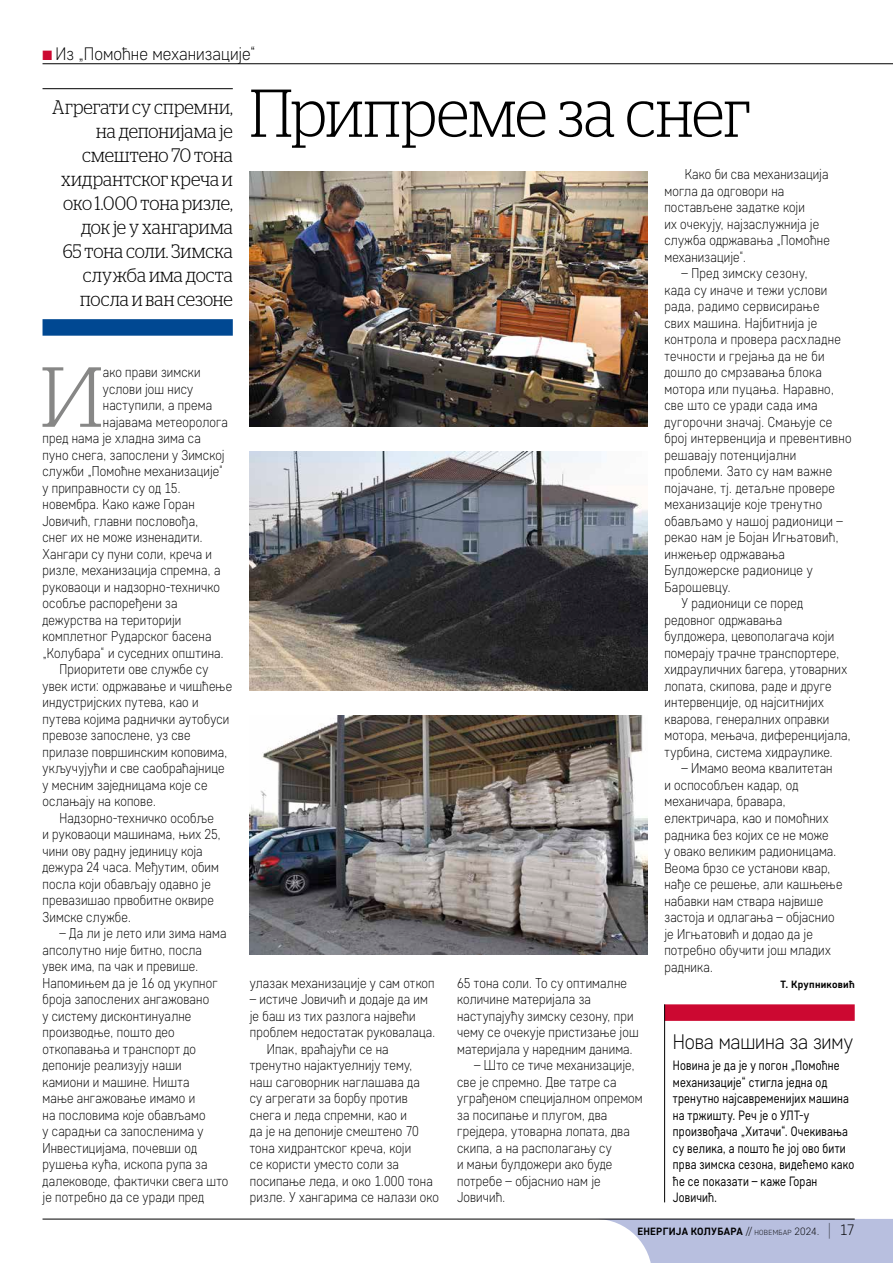
<style>
.page{position:relative;width:893px;height:1263px;background:#fff}
.page>*{position:absolute;margin:0;border:0;box-sizing:border-box;transform-origin:0 0}
.t1{font:300 84.9px "Stag LC";color:#878786}
.t2{font:300 67.5px "Stag LC";letter-spacing:-.005em;color:#000;scale:.9 1}
.t3{font:300 21px "Core Sans D25";letter-spacing:-.01em;color:#000;scale:.95 1}
.t4{font:300 19.5px/24px "Stag LC";letter-spacing:.005em;color:#000;text-align:right;scale:.9 1}
.t5{font:300 18px "Core Sans D25";color:#000;scale:.95 1}
.t6{font:300 14.25px/16.5px "Core Sans D25";letter-spacing:.015em;color:#000;scale:.9 1}
.t7{font:13.5px/16.5px "Core Sans D35";letter-spacing:.015em;color:#000;scale:.85 1}
.t8{font:700 10.5px "Core Sans D55";letter-spacing:.025em;color:#000}
.s1{color:#cc0831}
.s2{font-family:"Core Sans D25";font-weight:300}
.s3{font-family:"Core Sans D25";font-weight:300;font-size:7.35px}
.s4{font-family:"Core Sans D15";font-weight:100;font-size:18px}
.s5{font-family:"Core Sans D25";font-weight:300;font-size:15px}
</style>
<div class="page">
<svg style="left:607px;top:1219px;width:286px;height:44px;background:#bfc5e2"></svg>
<hr style="left:43px;top:1219px;width:812px;height:1px;background:#000">
<hr style="left:43px;top:63px;width:850px;height:1px;background:#000">
<div style="left:664px;top:1004px;width:191px;height:17px;background:#cc0831"></div>
<hr style="left:664px;top:1004px;width:1px;height:198px;background:#000">
<hr style="left:43px;top:88px;width:190px;height:1px;background:#000">
<div style="left:43px;top:319px;width:190px;height:17px;background:#004892"></div>
<img style="left:250px;top:171px;width:397px;height:256px">
<img style="left:250px;top:451px;width:397px;height:240px">
<img style="left:250px;top:715px;width:397px;height:240px">
<p class="t5" style="left:43px;top:43px;width:226px"><span class="s1">■</span> Из „Помоћне механизације“</p>
<h3 class="t4" style="left:52px;top:94px;width:202px">Агрегати су спремни, на депонијама је смештено 70 тона хидрантског креча и око 1.000 тона ризле, док је у хангарима<br>65 тона соли. Зимска служба има доста посла и ван сезоне</h3>
<h1 class="t1" style="left:41px;top:335px;width:64px">И</h1>
<p class="t6" style="left:103px;top:364px;width:110px">ако прави зимски</p>
<p class="t6" style="left:103px;top:380px;width:102px">услови још нису</p>
<p class="t6" style="left:103px;top:397px;width:123px">наступили, a према</p>
<p class="t6" style="left:103px;top:413px;width:140px">најавама метеоролога</p>
<p class="t6" style="left:43px;top:430px;width:178px">пред нама је хладна зима са</p>
<p class="t6" style="left:43px;top:446px;width:204px">пуно снега, запослени у Зимској</p>
<p class="t6" style="left:43px;top:463px;width:203px">служби „Помоћне механизације“</p>
<p class="t6" style="left:43px;top:479px;width:155px">у приправности су од 15.</p>
<p class="t6" style="left:43px;top:496px;width:171px">новембра. Како каже Горан</p>
<p class="t6" style="left:43px;top:512px;width:175px">Јовичић, главни пословођа,</p>
<p class="t6" style="left:43px;top:529px;width:180px">снег их не може изненадити.</p>
<p class="t6" style="left:43px;top:545px;width:190px">Хангари су пуни соли, креча и</p>
<p class="t6" style="left:43px;top:562px;width:199px">ризле, механизација спремна, а</p>
<p class="t6" style="left:43px;top:578px;width:199px">руковаоци и надзорно-техничко</p>
<p class="t6" style="left:43px;top:595px;width:152px">особље распоређени за</p>
<p class="t6" style="left:43px;top:611px;width:156px">дежурства на територији</p>
<p class="t6" style="left:43px;top:628px;width:189px">комплетног Рударског басена</p>
<p class="t6" style="left:43px;top:644px;width:203px">„Колубара“ и суседних општина.</p>
<p class="t6" style="left:60px;top:661px;width:167px">Приоритети ове службе су</p>
<p class="t6" style="left:43px;top:677px;width:212px">увек исти: одржавање и чишћење</p>
<p class="t6" style="left:43px;top:694px;width:175px">индустријских путева, као и</p>
<p class="t6" style="left:43px;top:710px;width:209px">путева којима раднички аутобуси</p>
<p class="t6" style="left:43px;top:727px;width:166px">превозе запослене, уз све</p>
<p class="t6" style="left:43px;top:743px;width:207px">прилазе површинским коповима,</p>
<p class="t6" style="left:43px;top:760px;width:204px">укључујући и све саобраћајнице</p>
<p class="t6" style="left:43px;top:776px;width:185px">у месним заједницама које се</p>
<p class="t6" style="left:43px;top:793px;width:128px">ослањају на копове.</p>
<p class="t6" style="left:60px;top:809px;width:173px">Надзорно-техничко особље</p>
<p class="t6" style="left:43px;top:826px;width:200px">и руковаоци машинама, њих 25,</p>
<p class="t6" style="left:43px;top:842px;width:179px">чини ову радну јединицу која</p>
<p class="t6" style="left:43px;top:859px;width:198px">дежура 24 часа. Међутим, обим</p>
<p class="t6" style="left:43px;top:875px;width:189px">посла који обављају одавно је</p>
<p class="t6" style="left:43px;top:892px;width:192px">превазишао првобитне оквире</p>
<p class="t6" style="left:43px;top:908px;width:100px">Зимске службе.</p>
<p class="t6" style="left:43px;top:925px;width:208px;text-indent:17px">– Да ли је лето или зима нама апсолутно није битно, посла увек има, па чак и превише.<br>Напомињем да је 16 од укупног броја запослених ангажовано<br>у систему дисконтинуалне производње, пошто део откопавања и транспорт до депоније реализују наши камиони и машине. Ништа<br>мање ангажовање имамо и<br>на пословима које обављамо<br>у сарадњи са запосленима у<br>Инвестицијама, почевши од рушења кућа, ископа рупа за далеководе, фактички свега што је потребно да се уради пред</p>
<h2 class="t2" style="left:250px;top:64px;width:557px">Припреме за снег</h2>
<p class="t6" style="left:250px;top:974px;width:207px">улазак механизације у сам откоп</p>
<p class="t6" style="left:250px;top:991px;width:199px">– истиче Јовичић и додаје да им</p>
<p class="t6" style="left:250px;top:1007px;width:186px">је баш из тих разлога највећи</p>
<p class="t6" style="left:250px;top:1024px;width:208px">проблем недостатак руковалаца.</p>
<p class="t6" style="left:267px;top:1040px;width:137px">Ипак, враћајући се на</p>
<p class="t6" style="left:250px;top:1057px;width:182px">тренутно најактуелнију тему,</p>
<p class="t6" style="left:250px;top:1073px;width:190px">наш саговорник наглашава да</p>
<p class="t6" style="left:250px;top:1090px;width:177px">су агрегати за борбу против</p>
<p class="t6" style="left:250px;top:1106px;width:176px">снега и леда спремни, као и</p>
<p class="t6" style="left:250px;top:1123px;width:189px">да је на депоније смештено 70</p>
<p class="t6" style="left:250px;top:1139px;width:181px">тона хидрантског креча, који</p>
<p class="t6" style="left:250px;top:1156px;width:167px">се користи уместо соли за</p>
<p class="t6" style="left:250px;top:1172px;width:205px">посипање леда, и око 1.000 тона</p>
<p class="t6" style="left:250px;top:1189px;width:212px">ризле. У хангарима се налази око</p>
<p class="t6" style="left:457px;top:974px;width:203px">65 тона соли. То су оптималне количине материјала за наступајућу зимску сезону, при чему се очекује пристизање још материјала у наредним данима.</p>
<p class="t6" style="left:457px;top:1057px;width:208px;text-indent:17px">– Што се тиче механизације, све је спремно. Две татре са уграђеном специјалном опремом за посипање и плугом, два грејдера, утоварна лопата, два скипа, а на располагању су<br>и мањи булдожери ако буде потребе – објаснио нам је<br>Јовичић.</p>
<p class="t6" style="left:664px;top:166px;width:185px;text-indent:20px">Како би сва механизација могла да одговори на постављене задатке који<br>их очекују, најзаслужнија је служба одржавања „Помоћне механизације“.</p>
<p class="t6" style="left:681px;top:265px;width:142px">– Пред зимску сезону,</p>
<p class="t6" style="left:664px;top:281px;width:183px">када су иначе и тежи услови</p>
<p class="t6" style="left:664px;top:298px;width:174px">рада, радимо сервисирање</p>
<p class="t6" style="left:664px;top:314px;width:171px">свих машина. Најбитнија је</p>
<p class="t6" style="left:664px;top:331px;width:198px">контрола и провера расхладне</p>
<p class="t6" style="left:664px;top:347px;width:179px">течности и грејања да не би</p>
<p class="t6" style="left:664px;top:364px;width:177px">дошло до смрзавања блока</p>
<p class="t6" style="left:664px;top:380px;width:190px">мотора или пуцања. Наравно,</p>
<p class="t6" style="left:664px;top:397px;width:172px">све што се уради сада има</p>
<p class="t6" style="left:664px;top:413px;width:188px">дугорочни значај. Смањује се</p>
<p class="t6" style="left:664px;top:430px;width:210px">број интервенција и превентивно</p>
<p class="t6" style="left:664px;top:446px;width:148px">решавају потенцијални</p>
<p class="t6" style="left:664px;top:463px;width:188px">проблеми. Зато су нам важне</p>
<p class="t6" style="left:664px;top:479px;width:191px">појачане, тj. детаљне провере</p>
<p class="t6" style="left:664px;top:496px;width:177px">механизације које тренутно</p>
<p class="t6" style="left:664px;top:512px;width:200px">обављамо у нашој радионици –</p>
<p class="t6" style="left:664px;top:529px;width:195px">рекао нам је Бојан Игњатовић,</p>
<p class="t6" style="left:664px;top:545px;width:136px">инжењер одржавања</p>
<p class="t6" style="left:664px;top:562px;width:166px">Булдожерске радионице у</p>
<p class="t6" style="left:664px;top:578px;width:75px">Барошевцу.</p>
<p class="t6" style="left:681px;top:595px;width:137px">У радионици се поред</p>
<p class="t6" style="left:664px;top:611px;width:132px">редовног одржавања</p>
<p class="t6" style="left:664px;top:628px;width:190px">булдожера, цевополагача који</p>
<p class="t6" style="left:664px;top:644px;width:196px">померају трачне транспортере,</p>
<p class="t6" style="left:664px;top:661px;width:204px">хидрауличних багера, утоварних</p>
<p class="t6" style="left:664px;top:677px;width:187px">лопата, скипова, раде и друге</p>
<p class="t6" style="left:664px;top:694px;width:179px">интервенције, од најситнијих</p>
<p class="t6" style="left:664px;top:710px;width:185px">кварова, генералних оправки</p>
<p class="t6" style="left:664px;top:727px;width:209px">мотора, мењача, диференцијала,</p>
<p class="t6" style="left:664px;top:743px;width:189px">турбина, система хидраулике.</p>
<p class="t6" style="left:664px;top:760px;width:199px;text-indent:17px">– Имамо веома квалитетан и оспособљен кадар, од механичара, бравара, електричара, као и помоћних радника без којих се не може<br>у овако великим радионицама.<br>Веома брзо се установи квар, нађе се решење, али кашњење набавки нам ствара највише застоја и одлагања – објаснио је Игњатовић и додао да је потребно обучити још младих радника.</p>
<p class="t8" style="left:780px;top:977px;width:76px">Т. Крупниковић</p>
<h3 class="t3" style="left:673px;top:1028px;width:191px">Нова машина за зиму</h3>
<p class="t7" style="left:673px;top:1057px;width:215px">Новина је да је у погон „Помоћне механизације“ стигла једна од тренутно најсавременијих машина на тржишту. Реч је о УЛТ-у произвођача „Хитачи“. Очекивања су велика, а пошто ће јој ово бити прва зимска сезона, видећемо како ће се показати – каже Горан<br>Јовичић.</p>
<p class="t8" style="left:637px;top:1225px;width:219px">ЕНЕРГИЈА КОЛУБАРА <span class="s2">//</span> <span class="s3">новембар</span> <span class="s2">2024.</span> <span class="s4">|</span> <span class="s5">17</span></p>
</div>
